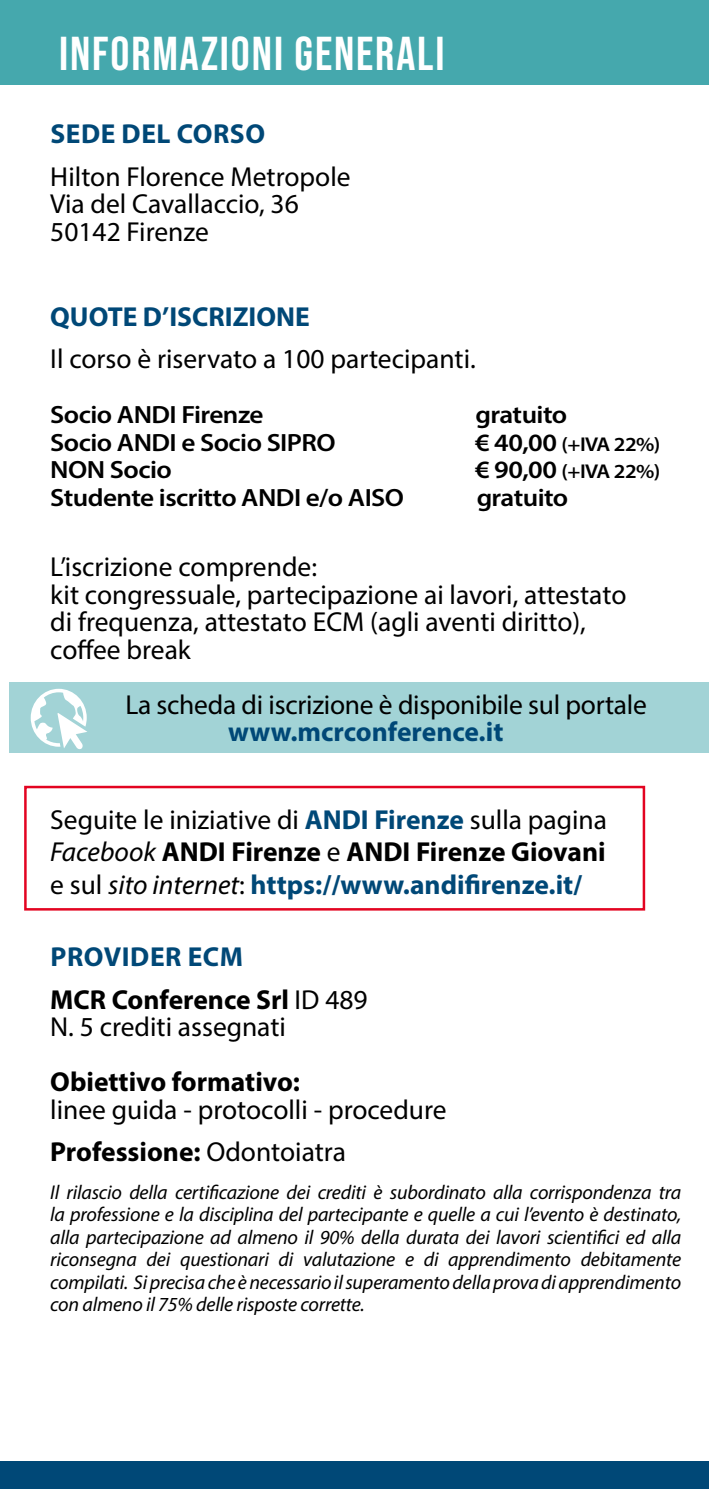
<style>
.page{position:relative;width:709px;height:1489px;background:#fff}
.page>*{position:absolute;margin:0;border:0;box-sizing:border-box;transform-origin:0 0}
.t1{font:700 47.5px "Bebas Neue Pro";letter-spacing:.04em;color:#fff}
.t2{font:27.5px/27.5px "Myriad Pro";color:#000}
.t3{font:700 27.5px/42.5px "Myriad Pro";color:#000}
.t4{font:700 27.5px "Myriad Pro";color:#004877}
.t5{font:700 27.5px "Myriad Pro";letter-spacing:.02em;color:#004877}
.t6{font:600 25px "Myriad Pro";letter-spacing:-.02em;color:#000;scale:1.09 1}
.t7{font:italic 20px/22.5px "Myriad Pro";letter-spacing:-.01em;color:#000;text-align:justify}
.t8{font:600 20px "Myriad Pro";letter-spacing:-.025em;color:#000;scale:1.09 1}
.s1{font-size:25px}
.s2{font-weight:700;color:#004877}
.s3{font-style:italic}
.s4{font-weight:700}
.s5{color:#004877}
.s6{font-weight:400}
</style>
<div class="page">
<div style="left:0;top:0;width:709px;height:85px;background:#45a8ad"></div>
<div style="left:0;top:1460px;width:709px;height:28px;background:#004877"></div>
<div style="left:9px;top:681px;width:700px;height:71px;background:#a2d3d6"></div>
<div style="left:24px;top:785px;width:621px;height:125px;border:2px solid #e30421"></div>
<svg style="left:31px;top:688px;width:56px;height:61px"></svg>
<h1 class="t1" style="left:59px;top:27px;width:387px">INFORMAZIONI GENERALI</h1>
<p class="t5" style="left:50px;top:116px;width:216px">SEDE DEL CORSO</p>
<p class="t2" style="left:50px;top:162px;width:302px">Hilton Florence Metropole<br>Via del Cavallaccio, 36<br>50142 Firenze</p>
<p class="t4" style="left:50px;top:299px;width:261px">QUOTE D’ISCRIZIONE</p>
<p class="t2" style="left:50px;top:345px;width:427px">Il corso è riservato a 100 partecipanti.</p>
<p class="t6" style="left:50px;top:399px;width:197px">Socio ANDI Firenze</p>
<p class="t6" style="left:475px;top:399px;width:86px">gratuito</p>
<p class="t6" style="left:50px;top:426px;width:263px">Socio ANDI e Socio SIPRO</p>
<p class="t8" style="left:475px;top:431px;width:172px"><span class="s1">€ 40,00</span> (+IVA 22%)</p>
<p class="t6" style="left:50px;top:454px;width:113px">NON Socio</p>
<p class="t8" style="left:475px;top:459px;width:172px"><span class="s1">€ 90,00</span> (+IVA 22%)</p>
<p class="t6" style="left:50px;top:481px;width:326px">Studente iscritto ANDI e/o AISO</p>
<p class="t6" style="left:476px;top:481px;width:86px">gratuito</p>
<p class="t2" style="left:50px;top:552px;width:577px">L’iscrizione comprende:<br>kit congressuale, partecipazione ai lavori, attestato di frequenza, attestato ECM (agli aventi diritto), coffee break</p>
<p class="t2" style="left:125px;top:690px;width:523px">La scheda di iscrizione è disponibile sul portale</p>
<p class="t4" style="left:228px;top:714px;width:277px">www.mcrconference.it</p>
<p class="t2" style="left:50px;top:802px;width:558px;line-height:32.5px;text-align:justify">Seguite le iniziative di <span class="s2">ANDI Firenze</span> sulla pagina <span class="s3">Facebook</span> <span class="s4">ANDI Firenze</span> e <span class="s4">ANDI Firenze Giovani </span>e sul <span class="s3">sito internet</span>: <span class="s2">https://www.andifirenze.it/</span></p>
<p class="t3" style="left:50px;top:934px;width:319px"><span class="s5">PROVIDER ECM<br></span>MCR Conference Srl <span class="s6">ID 489</span></p>
<p class="t2" style="left:50px;top:1012px;width:237px">N. 5 crediti assegnati</p>
<p class="t3" style="left:50px;top:1059px;width:251px">Obiettivo formativo:</p>
<p class="t2" style="left:50px;top:1087px;width:398px;line-height:42.5px">linee guida - protocolli - procedure<br><span class="s4">Professione:</span> Odontoiatra</p>
<p class="t7" style="left:50px;top:1180px;width:632px">Il rilascio della certificazione dei crediti è subordinato alla corrispondenza tra la professione e la disciplina del partecipante e quelle a cui l’evento è destinato, alla partecipazione ad almeno il 90% della durata dei lavori scientifici ed alla riconsegna dei questionari di valutazione e di apprendimento debitamente compilati. Si precisa che è necessario il superamento della prova di apprendimento con almeno il 75% delle risposte corrette.</p>
</div>
